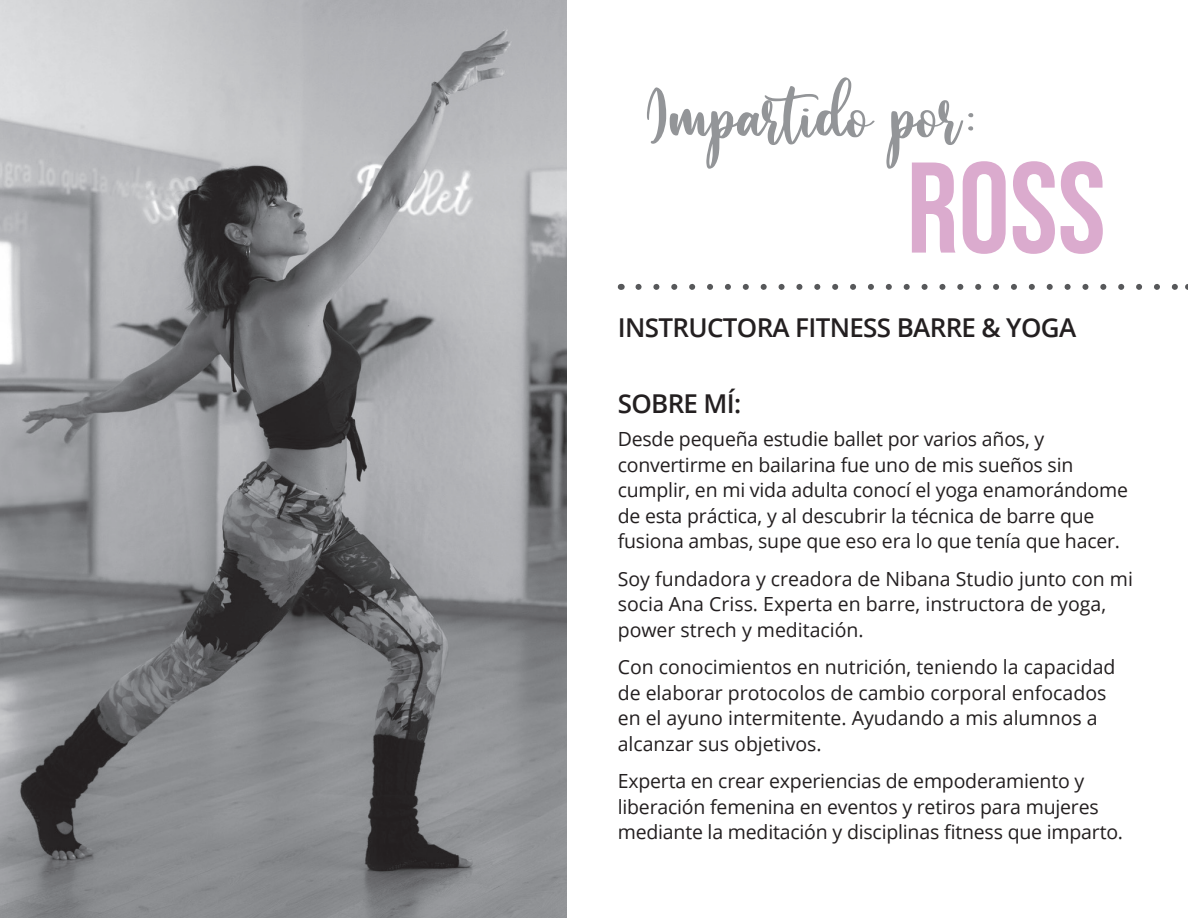
<style>
.page{position:relative;width:1188px;height:918px;background:#fff}
.page>*{position:absolute;margin:0;border:0;box-sizing:border-box;transform-origin:0 0}
.t1{font:128.7px "Bebas Neue";color:#dbabce}
.t2{font:55.65px "caristha";color:#939598}
.t3{font:600 25.95px "Open Sans";letter-spacing:-.025em;color:#231f20}
.t4{font:19.5px/25.5px "Open Sans";letter-spacing:-.01em;color:#231f20}
</style>
<div class="page">
<svg style="left:638px;top:284px;width:540px;height:6px"></svg>
<img style="left:0;top:0;width:566px;height:918px">
<h2 class="t2" style="left:646px;top:83px;width:332px">Impartido por:</h2>
<h1 class="t1" style="left:907px;top:135px;width:201px">ROSS</h1>
<h3 class="t3" style="left:618px;top:310px;width:460px">INSTRUCTORA FITNESS BARRE &amp; YOGA</h3>
<h3 class="t3" style="left:618px;top:386px;width:125px">SOBRE MÍ:</h3>
<p class="t4" style="left:618px;top:426px;width:512px">Desde pequeña estudie ballet por varios años, y convertirme en bailarina fue uno de mis sueños sin cumplir, en mi vida adulta conocí el yoga enamorándome de esta práctica, y al descubrir la técnica de barre que fusiona ambas, supe que eso era lo que tenía que hacer.</p>
<p class="t4" style="left:618px;top:565px;width:517px">Soy fundadora y creadora de Nibana Studio junto con mi socia Ana Criss. Experta en barre, instructora de yoga, power strech y meditación.</p>
<p class="t4" style="left:618px;top:654px;width:499px">Con conocimientos en nutrición, teniendo la capacidad de elaborar protocolos de cambio corporal enfocados en el ayuno intermitente. Ayudando a mis alumnos a alcanzar sus objetivos.</p>
<p class="t4" style="left:618px;top:768px;width:507px">Experta en crear experiencias de empoderamiento y liberación femenina en eventos y retiros para mujeres mediante la meditación y disciplinas fitness que imparto.</p>
</div>
